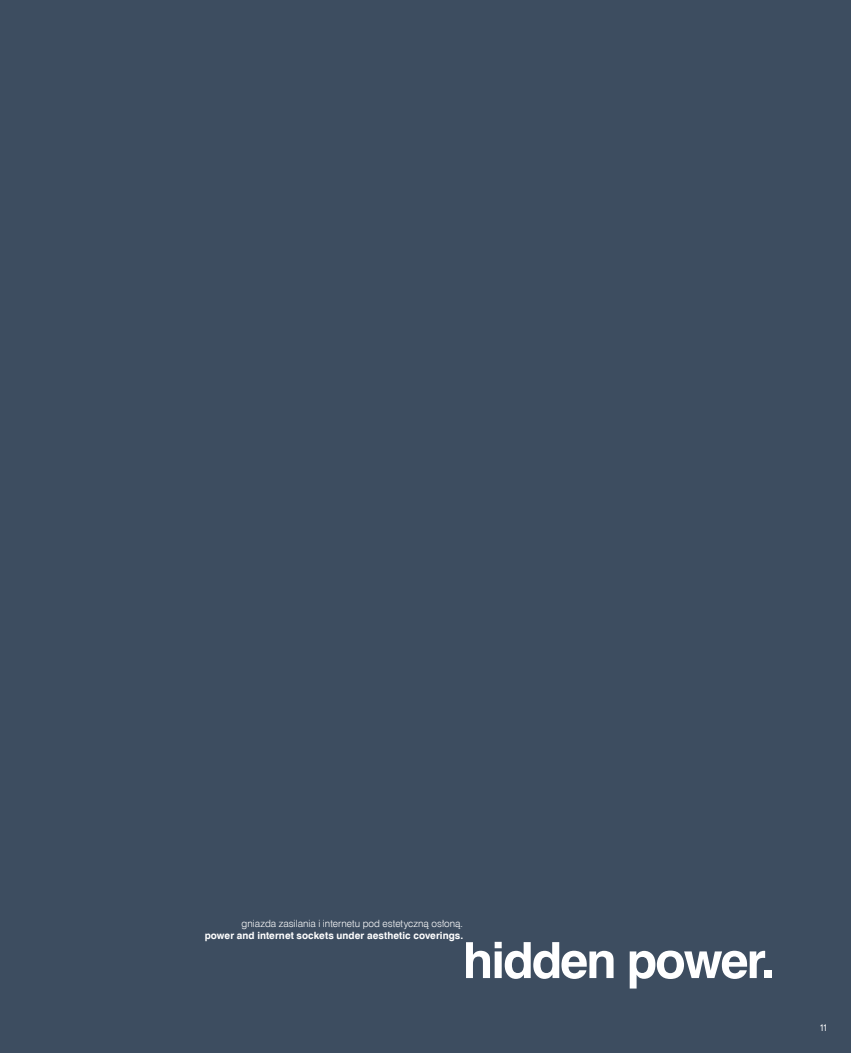
<style>
.page{position:relative;width:851px;height:1053px;background:#fff}
.page>*{position:absolute;margin:0;border:0;box-sizing:border-box;transform-origin:0 0}
.t1{font:700 50px "Helvetica";letter-spacing:-.04em;color:#fff}
.t2{font:700 10px "Swis 721 EU";letter-spacing:.005em;color:#fff}
.t3{font:10px "Swis 721 Lt EU";color:#fff}
.t4{font:7.5px "Techniczna Pomoc";color:#fff}
</style>
<div class="page">
<div style="left:0;top:0;width:850px;height:1052px;background:#3d4d60"></div>
<p class="t3" style="left:241px;top:916px;width:223px">gniazda zasilania i internetu pod estetyczną osłoną.</p>
<p class="t2" style="left:205px;top:928px;width:260px">power and internet sockets under aesthetic coverings.</p>
<h1 class="t1" style="left:462px;top:920px;width:314px">hidden power.</h1>
<p class="t4" style="left:820px;top:1023px;width:8px">11</p>
</div>
